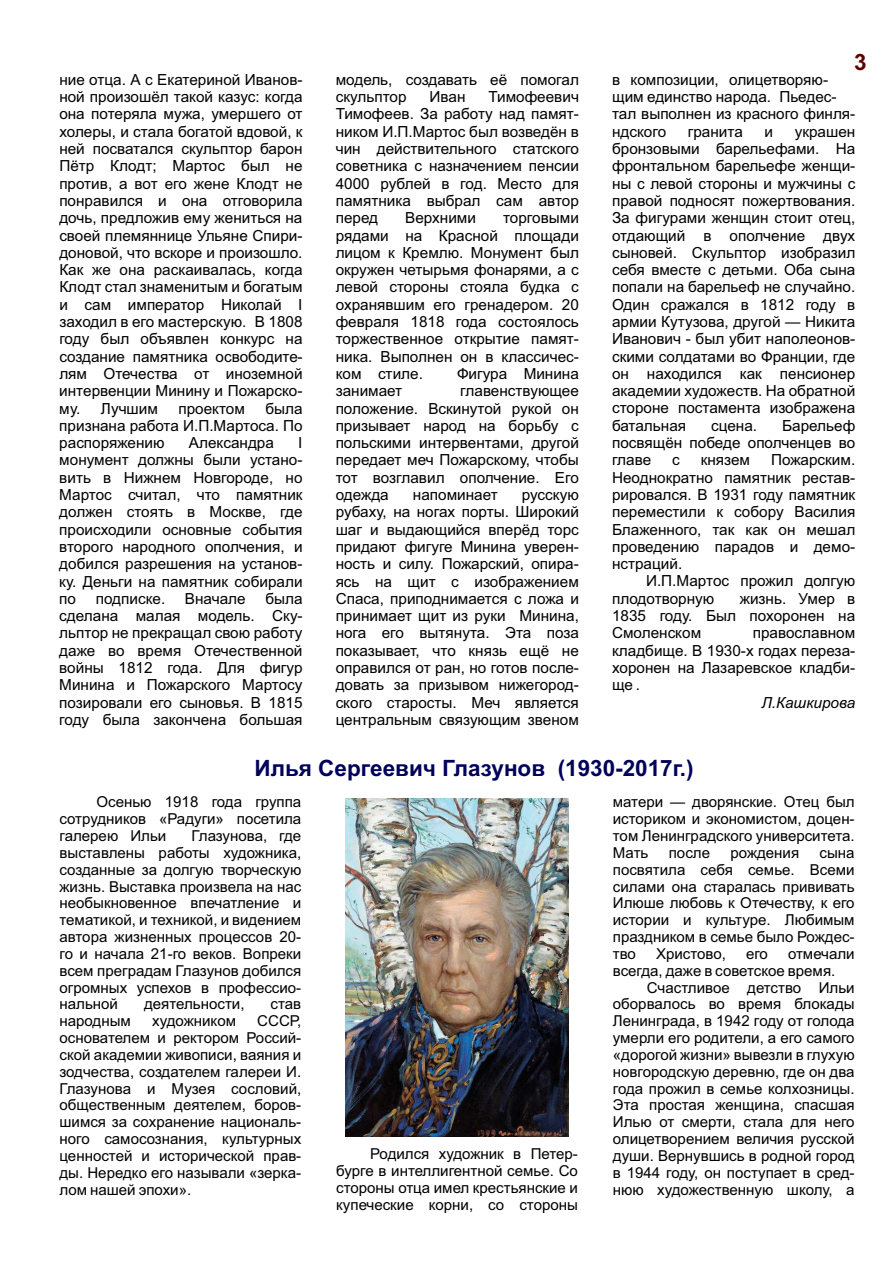
<style>
.page{position:relative;width:893px;height:1263px;background:#fff}
.page>*{position:absolute;margin:0;border:0;box-sizing:border-box;transform-origin:0 0}
.t1{font:700 22.5px "Arial";color:#010159}
.t2{font:700 22.5px "Arial";color:#5e0002}
.t3{font:15.3px/17.2px "Arial";color:#000;text-align:justify}
.t4{font:italic 15.3px "Arial";color:#000}
.t5{font:15.15px/16.8px "Arial";color:#000;text-align:justify}
</style>
<div class="page">
<img style="left:346px;top:798px;width:222px;height:339px">
<p class="t3" style="left:59px;top:72px;width:245px">ние отца. А с Екатериной Иванов&shy;ной произошёл такой казус: когда она потеряла мужа, умершего от холеры, и стала богатой вдовой, к ней посватался скульптор барон Пётр Клодт; Мартос был не против, а вот его жене Клодт не понравился и она отговорила дочь, предложив ему жениться на своей племяннице Ульяне Спири&shy;доновой, что вскоре и произошло.<br>Как же она раскаивалась, когда Клодт стал знаменитым и богатым и сам император Николай I заходил в его мастерскую. В 1808 году был объявлен конкурс на создание памятника освободите&shy;лям Отечества от иноземной интервенции Минину и Пожарско&shy;му. Лучшим</p>
<p class="t3" style="left:59px;top:401px;width:245px;text-indent:206px">была признана работа И.П.Мартоса. По распоряжению</p>
<p class="t3" style="left:178px;top:401px;width:68px">проектом</p>
<p class="t3" style="left:59px;top:435px;width:245px;text-indent:239px">I монумент должны были устано&shy;вить в Нижнем Новгороде, но Мартос считал, что памятник должен стоять в Москве, где происходили основные события второго народного ополчения, и добился разрешения на установ&shy;ку. Деньги на памятник собирали по</p>
<p class="t3" style="left:189px;top:435px;width:87px">Александра</p>
<p class="t3" style="left:59px;top:591px;width:245px;text-indent:206px">была сделана малая модель. Ску&shy;льптор не прекращал свою работу даже во время Отечественной войны 1812 года. Для фигур Минина и Пожарского Мартосу позировали его сыновья. В 1815 году была закончена большая</p>
<p class="t3" style="left:96px;top:591px;width:71px">подписке.</p>
<p class="t3" style="left:185px;top:591px;width:62px">Вначале</p>
<p class="t3" style="left:336px;top:72px;width:245px">модель, создавать её помогал скульптор</p>
<p class="t3" style="left:336px;top:90px;width:245px;text-indent:153px">Тимофеевич Тимофеев. За работу над памят&shy;ником И.П.Мартос был возведён в чин действительного статского советника с назначением пенсии 4000 рублей в год. Место для памятника выбрал сам автор перед</p>
<p class="t3" style="left:430px;top:90px;width:37px">Иван</p>
<p class="t3" style="left:405px;top:211px;width:72px">Верхними</p>
<p class="t3" style="left:336px;top:211px;width:245px;text-indent:167px">торговыми рядами на Красной площади лицом к Кремлю. Монумент был окружен четырьмя фонарями, а с левой стороны стояла будка с охранявшим его гренадером. 20 февраля 1818 года состоялось торжественное открытие памят&shy;ника. Выполнен он в классичес&shy;ком стиле.</p>
<p class="t3" style="left:457px;top:366px;width:123px">Фигура Минина</p>
<p class="t3" style="left:336px;top:384px;width:245px;text-indent:125px">главенствующее положение. Вскинутой рукой он призывает народ на борьбу с польскими интервентами, другой передает меч Пожарскому, чтобы тот возглавил ополчение. Его одежда</p>
<p class="t3" style="left:336px;top:384px;width:68px">занимает</p>
<p class="t3" style="left:336px;top:487px;width:245px;text-indent:186px">русскую рубаху, на ногах порты. Широкий шаг и выдающийся вперёд торс придают фигуге Минина уверен&shy;ность и силу. Пожарский, опира&shy;ясь на щит с изображением Спаса, приподнимается с ложа и принимает щит из руки Минина, нога его вытянута. Эта поза показывает, что князь ещё не оправился от ран, но готов после&shy;довать за призывом нижегород&shy;ского старосты. Меч является центральным связующим звеном</p>
<p class="t3" style="left:413px;top:487px;width:86px">напоминает</p>
<h1 class="t2" style="left:854px;top:53px;width:14px">3</h1>
<p class="t3" style="left:612px;top:72px;width:245px;text-align:left">в композиции, олицетворяю&shy;щим единство народа. Пьедес&shy;тал выполнен из красного финля&shy;ндского</p>
<p class="t3" style="left:612px;top:124px;width:245px;text-indent:183px">украшен бронзовыми барельефами. На фронтальном барельефе женщи&shy;ны с левой стороны и мужчины с правой подносят пожертвования.<br>За фигурами женщин стоит отец, отдающий в ополчение двух сыновей. Скульптор изобразил себя вместе с детьми. Оба сына попали на барельеф не случайно.<br>Один сражался в 1812 году в армии Кутузова, другой — Никита Иванович - был убит наполеонов&shy;скими солдатами во Франции, где он находился как пенсионер академии художеств. На обратной стороне постамента изображена батальная</p>
<p class="t3" style="left:688px;top:124px;width:56px">гранита</p>
<p class="t3" style="left:764px;top:124px;width:10px">и</p>
<p class="t3" style="left:612px;top:418px;width:245px;text-indent:170px">Барельеф посвящён победе ополченцев во главе</p>
<p class="t3" style="left:711px;top:418px;width:47px">сцена.</p>
<p class="t3" style="left:612px;top:453px;width:245px;text-indent:159px">Пожарским.<br>Неоднократно памятник рестав&shy;рировался. В 1931 году памятник переместили к собору Василия Блаженного, так как он мешал проведению парадов и демо&shy;нстраций.</p>
<p class="t3" style="left:612px;top:574px;width:245px;text-indent:34px">И.П.Мартос прожил долгую плодотворную</p>
<p class="t3" style="left:672px;top:453px;width:9px">с</p>
<p class="t3" style="left:701px;top:453px;width:51px">князем</p>
<p class="t3" style="left:612px;top:591px;width:245px;text-indent:128px">жизнь. Умер в 1835 году. Был похоронен на Смоленском</p>
<p class="t3" style="left:612px;top:626px;width:245px;text-indent:141px">православном кладбище. В 1930-х годах переза&shy;хоронен на Лазаревское кладби&shy;ще .</p>
<p class="t4" style="left:761px;top:696px;width:95px">Л.Кашкирова</p>
<h1 class="t1" style="left:255px;top:759px;width:441px">Илья Сергеевич Глазунов (1930-2017г.)</h1>
<p class="t5" style="left:60px;top:795px;width:243px;text-indent:37px">Осенью 1918 года группа сотрудников «Радуги» посетила галерею Ильи</p>
<p class="t5" style="left:60px;top:829px;width:243px;text-indent:132px">Глазунова, где выставлены работы художника, созданные за долгую творческую жизнь. Выставка произвела на нас необыкновенное впечатление и тематикой, и техникой, и видением автора жизненных процессов 20- го и начала 21-го веков. Вопреки всем преградам Глазунов добился огромных успехов в профессио&shy;нальной</p>
<p class="t5" style="left:144px;top:997px;width:102px">деятельности,</p>
<p class="t5" style="left:271px;top:997px;width:32px">став</p>
<p class="t5" style="left:59px;top:1014px;width:243px;text-indent:198px">СССР, основателем и ректором Россий&shy;ской академии живописи, ваяния и зодчества, создателем галереи И.<br>Глазунова и Музея сословий, общественным деятелем, боров&shy;шимся за сохранение националь&shy;ного самосознания, культурных ценностей и исторической прав&shy;ды. Нередко его называли «зерка&shy;лом нашей эпохи».</p>
<p class="t5" style="left:60px;top:1014px;width:73px">народным</p>
<p class="t5" style="left:152px;top:1014px;width:85px">художником</p>
<p class="t5" style="left:336px;top:1147px;width:243px;text-indent:34px">Родился художник в Петер&shy;бурге в интеллигентной семье. Со стороны отца имел крестьянские и купеческие корни, со стороны</p>
<p class="t5" style="left:613px;top:795px;width:243px">матери — дворянские. Отец был историком и экономистом, доцен&shy;том Ленинградского университета.<br>Мать</p>
<p class="t5" style="left:613px;top:845px;width:243px;text-indent:207px">сына посвятила себя семье. Всеми силами она старалась прививать Илюше любовь к Отечеству, к его истории и культуре. Любимым праздником в семье было Рождес&shy;тво</p>
<p class="t5" style="left:669px;top:845px;width:43px">после</p>
<p class="t5" style="left:730px;top:845px;width:70px">рождения</p>
<p class="t5" style="left:656px;top:946px;width:71px">Христово,</p>
<p class="t5" style="left:746px;top:946px;width:23px">его</p>
<p class="t5" style="left:613px;top:946px;width:243px;text-indent:175px">отмечали всегда, даже в советское время.</p>
<p class="t5" style="left:613px;top:980px;width:243px;text-indent:34px">Счастливое детство Ильи оборвалось во время блокады Ленинграда, в 1942 году от голода умерли его родители, а его самого «дорогой жизни» вывезли в глухую новгородскую деревню, где он два года прожил в семье колхозницы.<br>Эта простая женщина, спасшая Илью от смерти, стала для него олицетворением величия русской души. Вернувшись в родной город в 1944 году, он поступает в сред&shy;нюю художественную школу, а</p>
</div>
